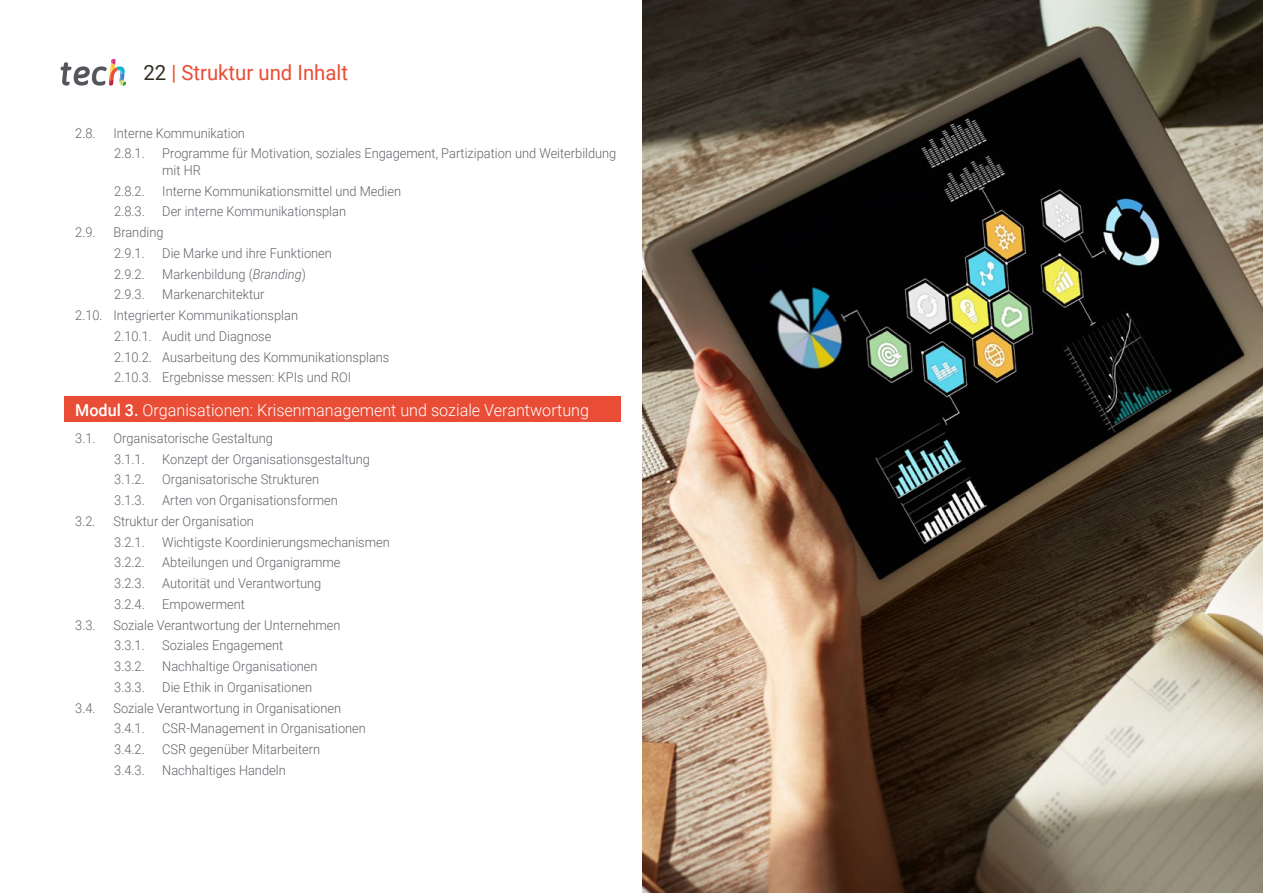
<style>
.page{position:relative;width:1263px;height:893px;background:#fff}
.page>*{position:absolute;margin:0;border:0;box-sizing:border-box;transform-origin:0 0}
.t1{font:21px "Roboto";color:#e94d35}
.t2{font:300 16.5px "Roboto";color:#fff}
.t3{font:300 13.5px/20.7px "Roboto";color:#61646a;scale:.95 1}
.s1{color:#312e20}
.s2{font-style:italic}
.s3{font-weight:500}
</style>
<div class="page">
<svg style="left:61px;top:59px;width:65px;height:27px"></svg>
<img style="left:642px;top:0;width:621px;height:893px">
<div style="left:64px;top:397px;width:557px;height:25px;background:#e94d35"></div>
<h1 class="t1" style="left:144px;top:57px;width:206px"><span class="s1">22</span> | Struktur und Inhalt</h1>
<p class="t3" style="left:75px;top:122px;width:23px">2.8.</p>
<p class="t3" style="left:114px;top:122px;width:140px">Interne Kommunikation<br>2.8.1.</p>
<p class="t3" style="left:162px;top:145px;width:479px;line-height:16.5px">Programme für Motivation, soziales Engagement, Partizipation und Weiterbildung mit HR</p>
<p class="t3" style="left:114px;top:180px;width:34px">2.8.2.</p>
<p class="t3" style="left:162px;top:180px;width:253px">Interne Kommunikationsmittel und Medien</p>
<p class="t3" style="left:114px;top:201px;width:34px">2.8.3.</p>
<p class="t3" style="left:162px;top:201px;width:195px">Der interne Kommunikationsplan</p>
<p class="t3" style="left:75px;top:222px;width:23px">2.9.</p>
<p class="t3" style="left:114px;top:222px;width:54px">Branding<br>2.9.1.</p>
<p class="t3" style="left:162px;top:242px;width:180px">Die Marke und ihre Funktionen</p>
<p class="t3" style="left:114px;top:263px;width:34px">2.9.2.</p>
<p class="t3" style="left:162px;top:263px;width:153px">Markenbildung (<span class="s2">Branding</span>)</p>
<p class="t3" style="left:114px;top:284px;width:34px">2.9.3.</p>
<p class="t3" style="left:162px;top:284px;width:109px">Markenarchitektur</p>
<p class="t3" style="left:75px;top:305px;width:236px">2.10. Integrierter Kommunikationsplan</p>
<p class="t3" style="left:114px;top:325px;width:167px">2.10.1. Audit und Diagnose</p>
<p class="t3" style="left:114px;top:346px;width:291px">2.10.2. Ausarbeitung des Kommunikationsplans</p>
<p class="t3" style="left:114px;top:367px;width:251px">2.10.3. Ergebnisse messen: KPIs und ROI</p>
<p class="t2" style="left:75px;top:398px;width:515px"><span class="s3">Modul 3.</span> Organisationen: Krisenmanagement und soziale Verantwortung</p>
<p class="t3" style="left:75px;top:427px;width:23px">3.1.</p>
<p class="t3" style="left:114px;top:427px;width:169px">Organisatorische Gestaltung<br>3.1.1.</p>
<p class="t3" style="left:162px;top:448px;width:220px">Konzept der Organisationsgestaltung</p>
<p class="t3" style="left:114px;top:469px;width:34px">3.1.2.</p>
<p class="t3" style="left:162px;top:469px;width:167px">Organisatorische Strukturen</p>
<p class="t3" style="left:114px;top:489px;width:34px">3.1.3.</p>
<p class="t3" style="left:162px;top:489px;width:186px">Arten von Organisationsformen</p>
<p class="t3" style="left:75px;top:510px;width:23px">3.2.</p>
<p class="t3" style="left:114px;top:510px;width:149px">Struktur der Organisation<br>3.2.1.</p>
<p class="t3" style="left:162px;top:531px;width:241px">Wichtigste Koordinierungsmechanismen</p>
<p class="t3" style="left:114px;top:552px;width:34px">3.2.2.</p>
<p class="t3" style="left:162px;top:552px;width:189px">Abteilungen und Organigramme</p>
<p class="t3" style="left:114px;top:572px;width:34px">3.2.3.</p>
<p class="t3" style="left:162px;top:572px;width:169px">Autorität und Verantwortung</p>
<p class="t3" style="left:114px;top:593px;width:34px">3.2.4.</p>
<p class="t3" style="left:162px;top:593px;width:89px">Empowerment</p>
<p class="t3" style="left:75px;top:614px;width:23px">3.3.</p>
<p class="t3" style="left:114px;top:614px;width:240px">Soziale Verantwortung der Unternehmen<br>3.3.1.</p>
<p class="t3" style="left:162px;top:635px;width:129px">Soziales Engagement</p>
<p class="t3" style="left:114px;top:655px;width:34px">3.3.2.</p>
<p class="t3" style="left:162px;top:655px;width:165px">Nachhaltige Organisationen</p>
<p class="t3" style="left:114px;top:676px;width:34px">3.3.3.</p>
<p class="t3" style="left:162px;top:676px;width:159px">Die Ethik in Organisationen</p>
<p class="t3" style="left:75px;top:697px;width:23px">3.4.</p>
<p class="t3" style="left:114px;top:697px;width:241px">Soziale Verantwortung in Organisationen<br>3.4.1.</p>
<p class="t3" style="left:162px;top:718px;width:216px">CSR-Management in Organisationen</p>
<p class="t3" style="left:114px;top:738px;width:34px">3.4.2.</p>
<p class="t3" style="left:162px;top:738px;width:168px">CSR gegenüber Mitarbeitern</p>
<p class="t3" style="left:114px;top:759px;width:34px">3.4.3.</p>
<p class="t3" style="left:162px;top:759px;width:131px">Nachhaltiges Handeln</p>
</div>
